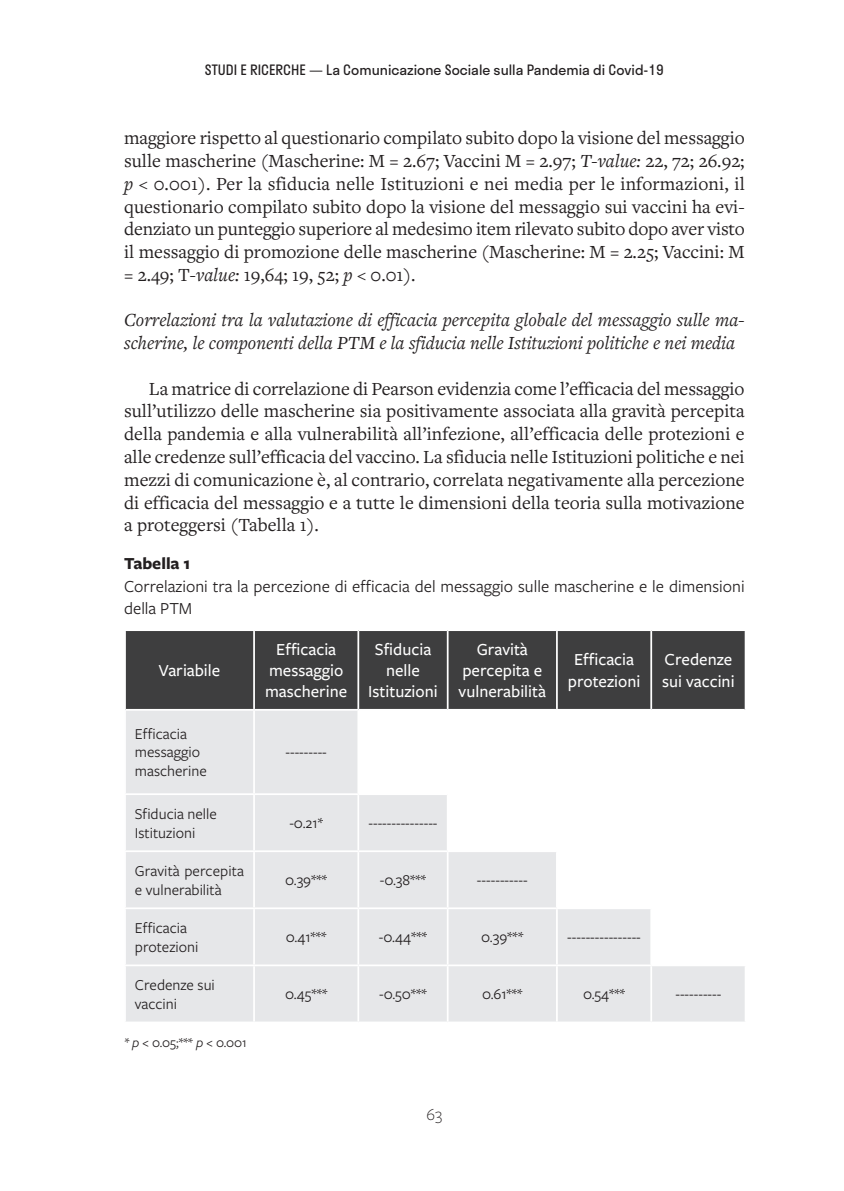
<style>
.page{position:relative;width:844px;height:1191px;background:#fff}
.page>*{position:absolute;margin:0;border:0;box-sizing:border-box;transform-origin:0 0}
.t1{font:19.25px/22.8px "Freight Text Pro";color:#231f20;text-align:justify}
.t2{font:italic 19.25px/22.8px "Freight Text Pro";color:#231f20}
.t3{font:500 17.5px/21px "Freight Sans Pro";color:#fff;text-align:center}
.t4{font:17.5px/22.8px "Freight Sans Pro";color:#231f20}
.t5{font:700 17.5px "Freight Sans Pro";color:#231f20}
.t6{font:300 17.5px "Freight Sans Pro";color:#231f20}
.t7{font:15.75px/18.9px "Freight Sans Pro";color:#231f20}
.t8{font:14px "Stratos";color:#231f20}
.t9{font:14px "Freight Sans Pro";color:#231f20}
.s1{font-style:italic}
</style>
<div class="page">
<div style="left:126px;top:631px;width:618px;height:78px;background:#3e3e3f"></div>
<div style="left:126px;top:711px;width:618px;height:310px;background:#e6e7e9"></div>
<svg style="left:359px;top:711px;width:385px;height:253px"></svg>
<hr style="left:253px;top:631px;width:2px;height:78px;background:#fff">
<hr style="left:357px;top:631px;width:2px;height:78px;background:#fff">
<hr style="left:446px;top:631px;width:2px;height:78px;background:#fff">
<hr style="left:556px;top:631px;width:1px;height:78px;background:#fff">
<hr style="left:650px;top:631px;width:2px;height:78px;background:#fff">
<hr style="left:253px;top:710px;width:2px;height:83px;background:#fff">
<hr style="left:446px;top:710px;width:2px;height:83px;background:#fff">
<hr style="left:556px;top:710px;width:1px;height:83px;background:#fff">
<hr style="left:650px;top:710px;width:2px;height:83px;background:#fff">
<hr style="left:124px;top:793px;width:130px;height:2px;background:#fff">
<hr style="left:254px;top:793px;width:104px;height:2px;background:#fff">
<hr style="left:253px;top:795px;width:2px;height:55px;background:#fff">
<hr style="left:357px;top:795px;width:2px;height:55px;background:#fff">
<hr style="left:556px;top:795px;width:1px;height:55px;background:#fff">
<hr style="left:650px;top:795px;width:2px;height:55px;background:#fff">
<hr style="left:124px;top:850px;width:130px;height:2px;background:#fff">
<hr style="left:254px;top:850px;width:104px;height:2px;background:#fff">
<hr style="left:253px;top:852px;width:2px;height:55px;background:#fff">
<hr style="left:358px;top:850px;width:89px;height:2px;background:#fff">
<hr style="left:357px;top:852px;width:2px;height:55px;background:#fff">
<hr style="left:446px;top:852px;width:2px;height:55px;background:#fff">
<hr style="left:650px;top:852px;width:2px;height:55px;background:#fff">
<hr style="left:124px;top:907px;width:130px;height:2px;background:#fff">
<hr style="left:254px;top:907px;width:104px;height:2px;background:#fff">
<hr style="left:253px;top:909px;width:2px;height:55px;background:#fff">
<hr style="left:358px;top:907px;width:89px;height:2px;background:#fff">
<hr style="left:357px;top:909px;width:2px;height:55px;background:#fff">
<hr style="left:447px;top:907px;width:109px;height:2px;background:#fff">
<hr style="left:446px;top:909px;width:2px;height:55px;background:#fff">
<hr style="left:556px;top:909px;width:1px;height:55px;background:#fff">
<hr style="left:124px;top:964px;width:130px;height:2px;background:#fff">
<hr style="left:254px;top:964px;width:104px;height:2px;background:#fff">
<hr style="left:253px;top:966px;width:2px;height:55px;background:#fff">
<hr style="left:358px;top:964px;width:89px;height:2px;background:#fff">
<hr style="left:357px;top:966px;width:2px;height:55px;background:#fff">
<hr style="left:447px;top:964px;width:109px;height:2px;background:#fff">
<hr style="left:446px;top:966px;width:2px;height:55px;background:#fff">
<hr style="left:556px;top:964px;width:95px;height:2px;background:#fff">
<hr style="left:556px;top:966px;width:1px;height:55px;background:#fff">
<hr style="left:650px;top:966px;width:2px;height:55px;background:#fff">
<hr style="left:357px;top:710px;width:2px;height:83px;background:#fff">
<hr style="left:358px;top:793px;width:89px;height:2px;background:#fff">
<hr style="left:447px;top:793px;width:109px;height:2px;background:#fff">
<hr style="left:446px;top:795px;width:2px;height:55px;background:#fff">
<hr style="left:556px;top:793px;width:95px;height:2px;background:#fff">
<hr style="left:651px;top:793px;width:95px;height:2px;background:#fff">
<hr style="left:447px;top:850px;width:109px;height:2px;background:#fff">
<hr style="left:556px;top:850px;width:95px;height:2px;background:#fff">
<hr style="left:556px;top:852px;width:1px;height:55px;background:#fff">
<hr style="left:651px;top:850px;width:95px;height:2px;background:#fff">
<hr style="left:556px;top:907px;width:95px;height:2px;background:#fff">
<hr style="left:651px;top:907px;width:95px;height:2px;background:#fff">
<hr style="left:650px;top:909px;width:2px;height:55px;background:#fff">
<hr style="left:651px;top:964px;width:95px;height:2px;background:#fff">
<p class="t8" style="left:205px;top:58px;width:460px">STUDI E RICERCHE — La Comunicazione Sociale sulla Pandemia di Covid-19</p>
<p class="t1" style="left:124px;top:126px;width:622px">maggiore rispetto al questionario compilato subito dopo la visione del messaggio sulle mascherine (Mascherine: M = 2.67; Vaccini M = 2.97; <span class="s1">T-value:</span> 22, 72; 26.92; <span class="s1">p</span> &lt; 0.001). Per la sfiducia nelle Istituzioni e nei media per le informazioni, il questionario compilato subito dopo la visione del messaggio sui vaccini ha evi&shy;denziato un punteggio superiore al medesimo item rilevato subito dopo aver visto il messaggio di promozione delle mascherine (Mascherine: M = 2.25; Vaccini: M = 2.49; T<span class="s1">-value:</span> 19,64; 19, 52; <span class="s1">p</span> &lt; 0.01).</p>
<p class="t2" style="left:124px;top:308px;width:622px">Correlazioni tra la valutazione di efficacia percepita globale del messaggio sulle ma&shy;scherine, le componenti della PTM e la sfiducia nelle Istituzioni politiche e nei media</p>
<p class="t1" style="left:124px;top:376px;width:622px;text-indent:25px">La matrice di correlazione di Pearson evidenzia come l’efficacia del messaggio sull’utilizzo delle mascherine sia positivamente associata alla gravità percepita della pandemia e alla vulnerabilità all’infezione, all’efficacia delle protezioni e alle credenze sull’efficacia del vaccino. La sfiducia nelle Istituzioni politiche e nei mezzi di comunicazione è, al contrario, correlata negativamente alla percezione di efficacia del messaggio e a tutte le dimensioni della teoria sulla motivazione a proteggersi (Tabella 1).</p>
<p class="t5" style="left:124px;top:551px;width:68px">Tabella 1</p>
<p class="t4" style="left:124px;top:574px;width:622px">Correlazioni tra la percezione di efficacia del messaggio sulle mascherine e le dimensioni della PTM</p>
<p class="t3" style="left:159px;top:659px;width:63px">Variabile</p>
<p class="t7" style="left:135px;top:723px;width:73px">Efficacia messaggio mascherine</p>
<p class="t3" style="left:265px;top:638px;width:84px">Efficacia messaggio mascherine</p>
<p class="t3" style="left:368px;top:638px;width:71px">Sfiducia nelle<br>Istituzioni</p>
<p class="t3" style="left:458px;top:638px;width:89px">Gravità percepita e vulnerabilità</p>
<p class="t3" style="left:567px;top:648px;width:74px">Efficacia protezioni</p>
<p class="t3" style="left:662px;top:648px;width:74px;text-align:left">Credenze sui vaccini</p>
<p class="t7" style="left:285px;top:742px;width:43px">---------</p>
<p class="t7" style="left:135px;top:803px;width:83px">Sfiducia nelle<br>Istituzioni</p>
<p class="t7" style="left:289px;top:813px;width:35px">-0.21*</p>
<p class="t7" style="left:368px;top:813px;width:70px">---------------</p>
<p class="t7" style="left:135px;top:860px;width:111px">Gravità percepita e vulnerabilità</p>
<p class="t7" style="left:285px;top:870px;width:44px">0.39***</p>
<p class="t7" style="left:379px;top:870px;width:48px">-0.38***</p>
<p class="t7" style="left:477px;top:870px;width:52px">-----------</p>
<p class="t7" style="left:135px;top:917px;width:65px">Efficacia protezioni</p>
<p class="t7" style="left:286px;top:927px;width:42px">0.41***</p>
<p class="t7" style="left:379px;top:927px;width:50px">-0.44***</p>
<p class="t7" style="left:481px;top:927px;width:44px">0.39***</p>
<p class="t7" style="left:567px;top:927px;width:75px">----------------</p>
<p class="t7" style="left:135px;top:974px;width:81px">Credenze sui vaccini</p>
<p class="t7" style="left:285px;top:984px;width:44px">0.45***</p>
<p class="t7" style="left:379px;top:984px;width:49px">-0.50***</p>
<p class="t7" style="left:482px;top:984px;width:42px">0.61***</p>
<p class="t7" style="left:583px;top:984px;width:44px">0.54***</p>
<p class="t7" style="left:675px;top:984px;width:47px">----------</p>
<p class="t9" style="left:124px;top:1033px;width:124px"><span class="s1">* p &lt;</span> 0.05;*** <span class="s1">p &lt;</span> 0.001</p>
<p class="t6" style="left:426px;top:1102px;width:17px">63</p>
</div>
